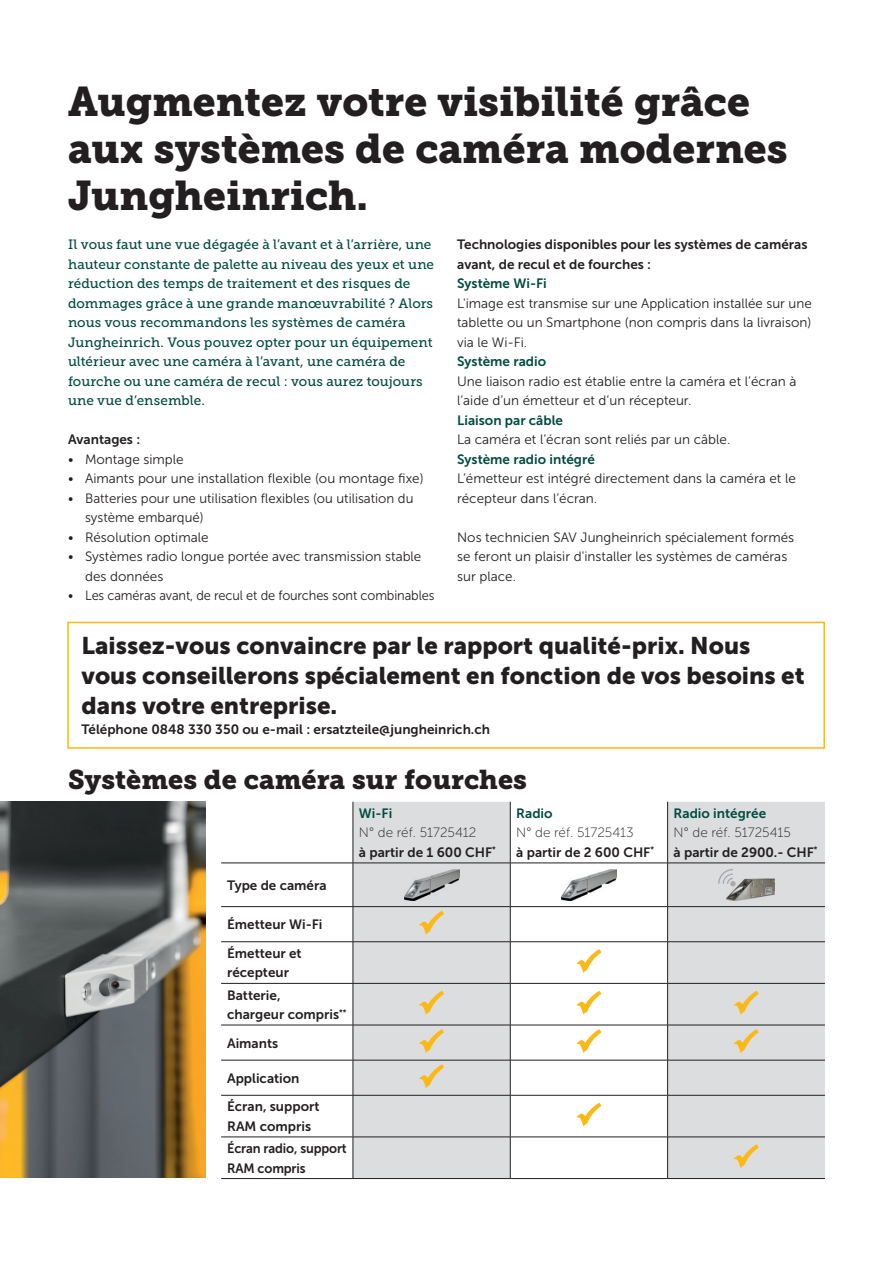
<style>
.page{position:relative;width:893px;height:1263px;background:#fff}
.page>*{position:absolute;margin:0;border:0;box-sizing:border-box;transform-origin:0 0}
.t1{font:41.25px/47.2px "Museo Slab 900";color:#231f20}
.t2{font:27px "Museo Slab 900";color:#231f20}
.t3{font:24px/30px "Museo Sans 900";color:#231f20}
.t4{font:13.5px/19.5px "Museo Sans 300";color:#231f20}
.t5{font:13.5px/19.5px "Museo Slab 500";letter-spacing:.005em;color:#004b40}
.t6{font:13.5px/28.7px "Museo Sans 700";color:#231f20}
.t7{font:13.5px "Museo Sans 700";color:#004b40}
.t8{font:13.5px "Museo Sans 300";color:#231f20;scale:.95 1}
.t9{font:13.5px "Museo Sans 100";color:#231f20}
.t10{font:13.5px "Museo Sans 700";color:#231f20;scale:.95 1}
</style>
<div class="page">
<svg style="left:354px;top:802px;width:471px;height:376px;fill:#dcdddf"></svg>
<hr style="left:353px;top:802px;width:1px;height:61px;background:#231f20">
<hr style="left:510px;top:802px;width:1px;height:61px;background:#231f20">
<hr style="left:667px;top:802px;width:1px;height:61px;background:#231f20">
<hr style="left:221px;top:863px;width:132px;height:1px;background:#231f20">
<hr style="left:353px;top:863px;width:157px;height:1px;background:#231f20">
<hr style="left:353px;top:863px;width:1px;height:43px;background:#231f20">
<hr style="left:510px;top:863px;width:158px;height:1px;background:#231f20">
<hr style="left:510px;top:863px;width:1px;height:43px;background:#231f20">
<hr style="left:668px;top:863px;width:157px;height:1px;background:#231f20">
<hr style="left:667px;top:863px;width:1px;height:43px;background:#231f20">
<hr style="left:221px;top:906px;width:132px;height:1px;background:#231f20">
<hr style="left:353px;top:906px;width:157px;height:1px;background:#231f20">
<hr style="left:353px;top:907px;width:1px;height:34px;background:#231f20">
<hr style="left:510px;top:906px;width:158px;height:1px;background:#231f20">
<hr style="left:510px;top:907px;width:1px;height:34px;background:#231f20">
<hr style="left:668px;top:906px;width:157px;height:1px;background:#231f20">
<hr style="left:667px;top:907px;width:1px;height:34px;background:#231f20">
<hr style="left:221px;top:941px;width:132px;height:1px;background:#231f20">
<hr style="left:353px;top:941px;width:157px;height:1px;background:#231f20">
<hr style="left:353px;top:942px;width:1px;height:41px;background:#231f20">
<hr style="left:510px;top:941px;width:158px;height:1px;background:#231f20">
<hr style="left:510px;top:942px;width:1px;height:41px;background:#231f20">
<hr style="left:668px;top:941px;width:157px;height:1px;background:#231f20">
<hr style="left:667px;top:942px;width:1px;height:41px;background:#231f20">
<hr style="left:221px;top:983px;width:132px;height:1px;background:#231f20">
<hr style="left:353px;top:983px;width:157px;height:1px;background:#231f20">
<hr style="left:353px;top:983px;width:1px;height:42px;background:#231f20">
<hr style="left:510px;top:983px;width:158px;height:1px;background:#231f20">
<hr style="left:510px;top:983px;width:1px;height:42px;background:#231f20">
<hr style="left:668px;top:983px;width:157px;height:1px;background:#231f20">
<hr style="left:667px;top:983px;width:1px;height:42px;background:#231f20">
<hr style="left:221px;top:1025px;width:132px;height:1px;background:#231f20">
<hr style="left:353px;top:1025px;width:157px;height:1px;background:#231f20">
<hr style="left:353px;top:1025px;width:1px;height:35px;background:#231f20">
<hr style="left:510px;top:1025px;width:158px;height:1px;background:#231f20">
<hr style="left:510px;top:1025px;width:1px;height:35px;background:#231f20">
<hr style="left:668px;top:1025px;width:157px;height:1px;background:#231f20">
<hr style="left:667px;top:1025px;width:1px;height:35px;background:#231f20">
<hr style="left:221px;top:1060px;width:132px;height:1px;background:#231f20">
<hr style="left:353px;top:1060px;width:157px;height:1px;background:#231f20">
<hr style="left:353px;top:1060px;width:1px;height:35px;background:#231f20">
<hr style="left:510px;top:1060px;width:158px;height:1px;background:#231f20">
<hr style="left:510px;top:1060px;width:1px;height:35px;background:#231f20">
<hr style="left:668px;top:1060px;width:157px;height:1px;background:#231f20">
<hr style="left:667px;top:1060px;width:1px;height:35px;background:#231f20">
<hr style="left:221px;top:1095px;width:132px;height:1px;background:#231f20">
<hr style="left:353px;top:1095px;width:157px;height:1px;background:#231f20">
<hr style="left:353px;top:1095px;width:1px;height:42px;background:#231f20">
<hr style="left:510px;top:1095px;width:158px;height:1px;background:#231f20">
<hr style="left:510px;top:1095px;width:1px;height:42px;background:#231f20">
<hr style="left:668px;top:1095px;width:157px;height:1px;background:#231f20">
<hr style="left:667px;top:1095px;width:1px;height:42px;background:#231f20">
<hr style="left:221px;top:1137px;width:132px;height:1px;background:#231f20">
<hr style="left:353px;top:1137px;width:157px;height:1px;background:#231f20">
<hr style="left:353px;top:1137px;width:1px;height:41px;background:#231f20">
<hr style="left:510px;top:1137px;width:158px;height:1px;background:#231f20">
<hr style="left:510px;top:1137px;width:1px;height:41px;background:#231f20">
<hr style="left:668px;top:1137px;width:157px;height:1px;background:#231f20">
<hr style="left:667px;top:1137px;width:1px;height:41px;background:#231f20">
<hr style="left:221px;top:1178px;width:132px;height:1px;background:#231f20">
<hr style="left:353px;top:1178px;width:157px;height:1px;background:#231f20">
<hr style="left:510px;top:1178px;width:158px;height:1px;background:#231f20">
<hr style="left:668px;top:1178px;width:157px;height:1px;background:#231f20">
<img style="left:404px;top:869px;width:55px;height:31px">
<img style="left:561px;top:869px;width:55px;height:31px">
<img style="left:727px;top:879px;width:47px;height:22px">
<svg style="left:717px;top:868px;width:19px;height:18px"></svg>
<div style="left:67px;top:622px;width:758px;height:127px;border:2px solid #fcb814"></div>
<img style="left:0;top:801px;width:205px;height:377px">
<svg style="left:415px;top:909px;width:31px;height:30px"></svg>
<svg style="left:573px;top:947px;width:30px;height:30px"></svg>
<svg style="left:415px;top:989px;width:31px;height:30px"></svg>
<svg style="left:573px;top:989px;width:30px;height:30px"></svg>
<svg style="left:730px;top:989px;width:31px;height:30px"></svg>
<svg style="left:573px;top:1027px;width:30px;height:30px"></svg>
<svg style="left:730px;top:1027px;width:31px;height:30px"></svg>
<svg style="left:415px;top:1027px;width:31px;height:65px;background:#ded4bc"></svg>
<svg style="left:573px;top:1100px;width:30px;height:30px"></svg>
<svg style="left:730px;top:1142px;width:31px;height:30px"></svg>
<h1 class="t1" style="left:68px;top:78px;width:721px">Augmentez votre visibilité grâce aux systèmes de caméra modernes<br>Jungheinrich.</h1>
<p class="t5" style="left:68px;top:235px;width:368px">Il vous faut une vue dégagée à l’avant et à l’arrière, une hauteur constante de palette au niveau des yeux et une réduction des temps de traitement et des risques de dommages grâce à une grande manœuvrabilité ? Alors nous vous recommandons les systèmes de caméra Jungheinrich. Vous pouvez opter pour un équipement ultérieur avec une caméra à l’avant, une caméra de fourche ou une caméra de recul : vous aurez toujours une vue d’ensemble.</p>
<p class="t6" style="left:68px;top:425px;width:74px">Avantages :</p>
<p class="t4" style="left:68px;top:449px;width:117px">• Montage simple</p>
<p class="t4" style="left:68px;top:469px;width:357px">• Aimants pour une installation flexible (ou montage fixe)</p>
<p class="t4" style="left:85px;top:488px;width:330px;text-indent:-17px">• Batteries pour une utilisation flexibles (ou utilisation du système embarqué)</p>
<p class="t4" style="left:68px;top:527px;width:142px">• Résolution optimale</p>
<p class="t4" style="left:85px;top:547px;width:338px;text-indent:-17px">• Systèmes radio longue portée avec transmission stable des données</p>
<p class="t8" style="left:68px;top:588px;width:387px">• Les caméras avant, de recul et de fourches sont combinables</p>
<p class="t6" style="left:457px;top:235px;width:352px;line-height:19.5px">Technologies disponibles pour les systèmes de caméras avant, de recul et de fourches :</p>
<p class="t7" style="left:457px;top:276px;width:91px">Système Wi-Fi</p>
<p class="t4" style="left:457px;top:293px;width:356px;text-align:justify">L'image est transmise sur une Application installée sur une tablette ou un Smartphone (non compris dans la livraison) via le Wi-Fi.</p>
<p class="t7" style="left:457px;top:354px;width:91px">Système radio</p>
<p class="t4" style="left:457px;top:371px;width:341px">Une liaison radio est établie entre la caméra et l’écran à l’aide d’un émetteur et d’un récepteur.</p>
<p class="t7" style="left:457px;top:412px;width:107px">Liaison par câble</p>
<p class="t4" style="left:457px;top:430px;width:275px">La caméra et l’écran sont reliés par un câble.</p>
<p class="t7" style="left:457px;top:451px;width:139px">Système radio intégré</p>
<p class="t4" style="left:457px;top:469px;width:340px">L’émetteur est intégré directement dans la caméra et le récepteur dans l’écran.</p>
<p class="t4" style="left:457px;top:527px;width:338px">Nos technicien SAV Jungheinrich spécialement formés se feront un plaisir d'installer les systèmes de caméras sur place.</p>
<h3 class="t3" style="left:82px;top:630px;width:725px">Laissez-vous convaincre par le rapport qualité-prix. Nous vous conseillerons spécialement en fonction de vos besoins et dans votre entreprise.</h3>
<p class="t6" style="left:82px;top:715px;width:410px">Téléphone 0848 330 350 ou e-mail : ersatzteile@jungheinrich.ch</p>
<h2 class="t2" style="left:68px;top:764px;width:460px">Systèmes de caméra sur fourches</h2>
<p class="t6" style="left:227px;top:871px;width:101px">Type de caméra</p>
<p class="t6" style="left:227px;top:910px;width:97px">Émetteur Wi-Fi<br>Émetteur et</p>
<p class="t6" style="left:227px;top:961px;width:63px;line-height:22.2px">récepteur<br>Batterie,</p>
<p class="t6" style="left:227px;top:1000px;width:121px">chargeur compris<sup>**<br></sup>Aimants</p>
<p class="t6" style="left:227px;top:1064px;width:94px">Application<br>Écran, support</p>
<p class="t6" style="left:227px;top:1115px;width:121px;line-height:22.2px">RAM compris<br>Écran radio, support</p>
<p class="t10" style="left:227px;top:1160px;width:84px">RAM compris</p>
<p class="t7" style="left:359px;top:806px;width:35px">Wi-Fi</p>
<p class="t9" style="left:359px;top:826px;width:119px">N° de réf. 51725412</p>
<p class="t6" style="left:359px;top:838px;width:138px">à partir de 1 600 CHF<sup>*</sup></p>
<p class="t7" style="left:516px;top:806px;width:38px">Radio</p>
<p class="t9" style="left:516px;top:826px;width:119px">N° de réf. 51725413</p>
<p class="t6" style="left:516px;top:838px;width:139px">à partir de 2 600 CHF<sup>*</sup></p>
<p class="t7" style="left:674px;top:806px;width:94px">Radio intégrée</p>
<p class="t9" style="left:674px;top:826px;width:119px">N° de réf. 51725415</p>
<p class="t6" style="left:674px;top:838px;width:145px">à partir de 2900.- CHF<sup>*</sup></p>
</div>
